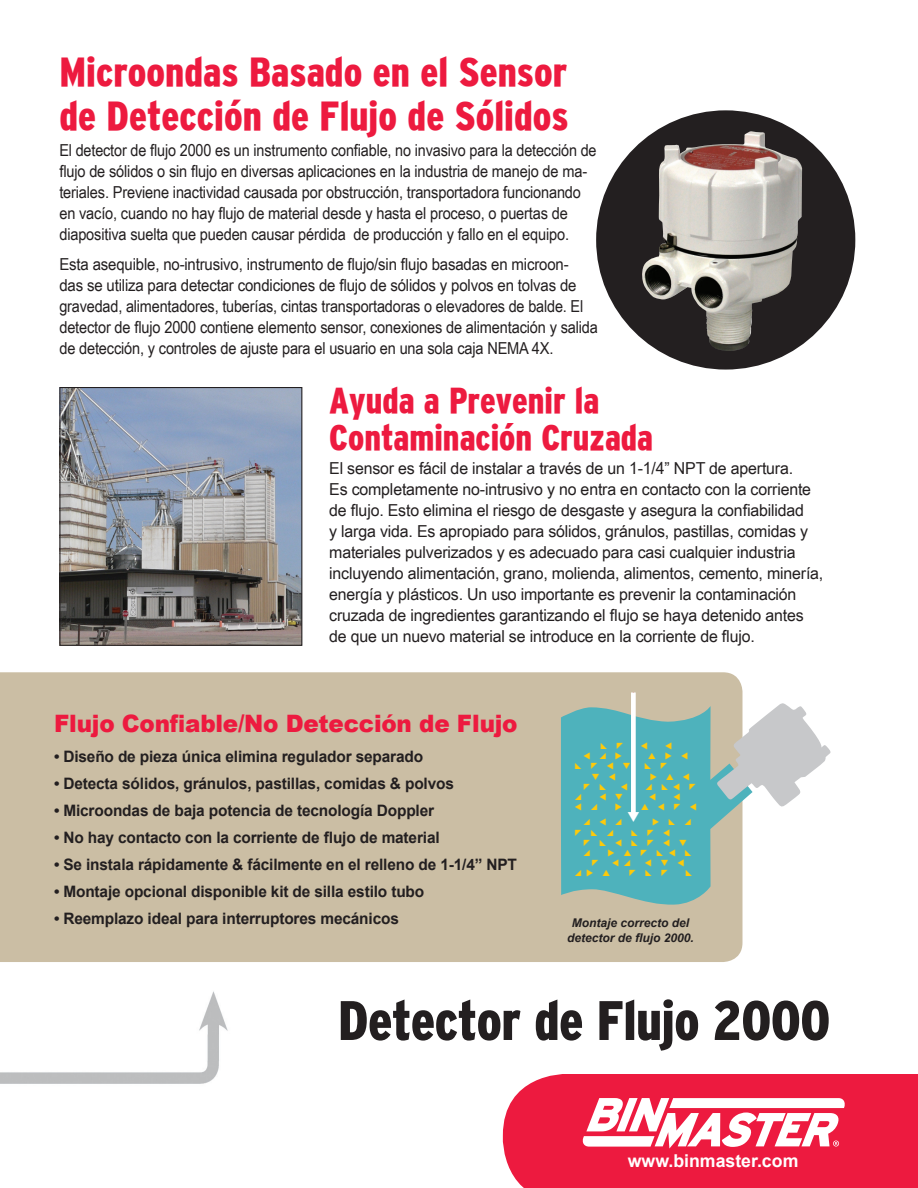
<style>
.page{position:relative;width:918px;height:1188px;background:#fff}
.page>*{position:absolute;margin:0;border:0;box-sizing:border-box;transform-origin:0 0}
.t1{font:900 condensed 55.5px "Interstate";letter-spacing:-.01em;color:#231f20}
.t2{font:900 condensed 40.5px/43.5px "Interstate";color:#ed1a3f}
.t3{font:900 condensed 36px/37.5px "Interstate";color:#ed1a3f}
.t4{font:900 24px "Arial";letter-spacing:-.01em;color:#ed1a3f;scale:.96 1}
.t5{font:700 17.7px "Arial";color:#fff}
.t6{font:16.5px/21px "Arial Narrow";letter-spacing:-.01em;color:#231f20;scale:1.18 1}
.t7{font:16.5px/21px "Arial Narrow";letter-spacing:-.01em;color:#231f20;scale:1.07 1}
.t8{font:16.5px/21px "Arial Narrow";letter-spacing:-.01em;color:#231f20;scale:1.11 1}
.t9{font:700 15.75px "Arial";letter-spacing:-.01em;color:#231f20}
.t10{font:italic 700 12px/15.8px "Arial";color:#231f20;text-align:center}
</style>
<div class="page">
<div style="left:503px;top:1074px;width:415px;height:114px;background:#ed1a3f"></div>
<svg style="left:583px;top:1098px;width:262px;height:51px"></svg>
<img style="left:0;top:991px;width:228px;height:93px">
<img style="left:61px;top:389px;width:239px;height:255px">
<div style="left:59px;top:387px;width:243px;height:259px;border:1px solid #231f20"></div>
<div style="left:0;top:672px;width:742px;height:290px;background:#cbbea4"></div>
<svg style="left:596px;top:110px;width:259px;height:260px;background:#464141"></svg>
<img style="left:642px;top:132px;width:110px;height:219px">
<div style="left:631px;top:692px;width:5px;height:124px;background:#fff"></div>
<svg style="left:561px;top:703px;width:270px;height:202px"></svg>
<h2 class="t2" style="left:59px;top:50px;width:511px">Microondas Basado en el Sensor de Detección de Flujo de Sólidos</h2>
<p class="t7" style="left:59px;top:139px;width:504px">El detector de flujo 2000 es un instrumento confiable, no invasivo para la detección de flujo de sólidos o sin flujo en diversas aplicaciones en la industria de manejo de ma&shy;teriales. Previene inactividad causada por obstrucción, transportadora funcionando en vacío, cuando no hay flujo de material desde y hasta el proceso, o puertas de diapositiva suelta que pueden causar pérdida de producción y fallo en el equipo.</p>
<p class="t8" style="left:59px;top:253px;width:487px">Esta asequible, no-intrusivo, instrumento de flujo/sin flujo basadas en microon-<br>das se utiliza para detectar condiciones de flujo de sólidos y polvos en tolvas de gravedad, alimentadores, tuberías, cintas transportadoras o elevadores de balde. El detector de flujo 2000 contiene elemento sensor, conexiones de alimentación y salida de detección, y controles de ajuste para el usuario en una sola caja NEMA 4X.</p>
<h3 class="t3" style="left:329px;top:381px;width:326px">Ayuda a Prevenir la<br>Contaminación Cruzada</h3>
<p class="t6" style="left:329px;top:457px;width:420px">El sensor es fácil de instalar a través de un 1-1/4” NPT de apertura.<br>Es completamente no-intrusivo y no entra en contacto con la corriente de flujo. Esto elimina el riesgo de desgaste y asegura la confiabilidad<br>y larga vida. Es apropiado para sólidos, gránulos, pastillas, comidas y materiales pulverizados y es adecuado para casi cualquier industria incluyendo alimentación, grano, molienda, alimentos, cemento, minería, energía y plásticos. Un uso importante es prevenir la contaminación cruzada de ingredientes garantizando el flujo se haya detenido antes de que un nuevo material se introduce en la corriente de flujo.</p>
<h3 class="t4" style="left:54px;top:706px;width:484px">Flujo Confiable/No Detección de Flujo</h3>
<p class="t9" style="left:54px;top:746px;width:371px">• Diseño de pieza única elimina regulador separado</p>
<p class="t9" style="left:54px;top:773px;width:402px">• Detecta sólidos, gránulos, pastillas, comidas &amp; polvos</p>
<p class="t9" style="left:54px;top:800px;width:382px">• Microondas de baja potencia de tecnología Doppler</p>
<p class="t9" style="left:54px;top:827px;width:387px">• No hay contacto con la corriente de flujo de material</p>
<p class="t9" style="left:54px;top:854px;width:465px">• Se instala rápidamente &amp; fácilmente en el relleno de 1-1/4” NPT</p>
<p class="t9" style="left:54px;top:881px;width:372px">• Montaje opcional disponible kit de silla estilo tubo</p>
<p class="t9" style="left:54px;top:908px;width:347px">• Reemplazo ideal para interruptores mecánicos</p>
<p class="t10" style="left:567px;top:915px;width:128px">Montaje correcto del detector de flujo 2000.</p>
<h1 class="t1" style="left:338px;top:990px;width:494px">Detector de Flujo 2000</h1>
<p class="t5" style="left:628px;top:1149px;width:172px">www.binmaster.com</p>
</div>
